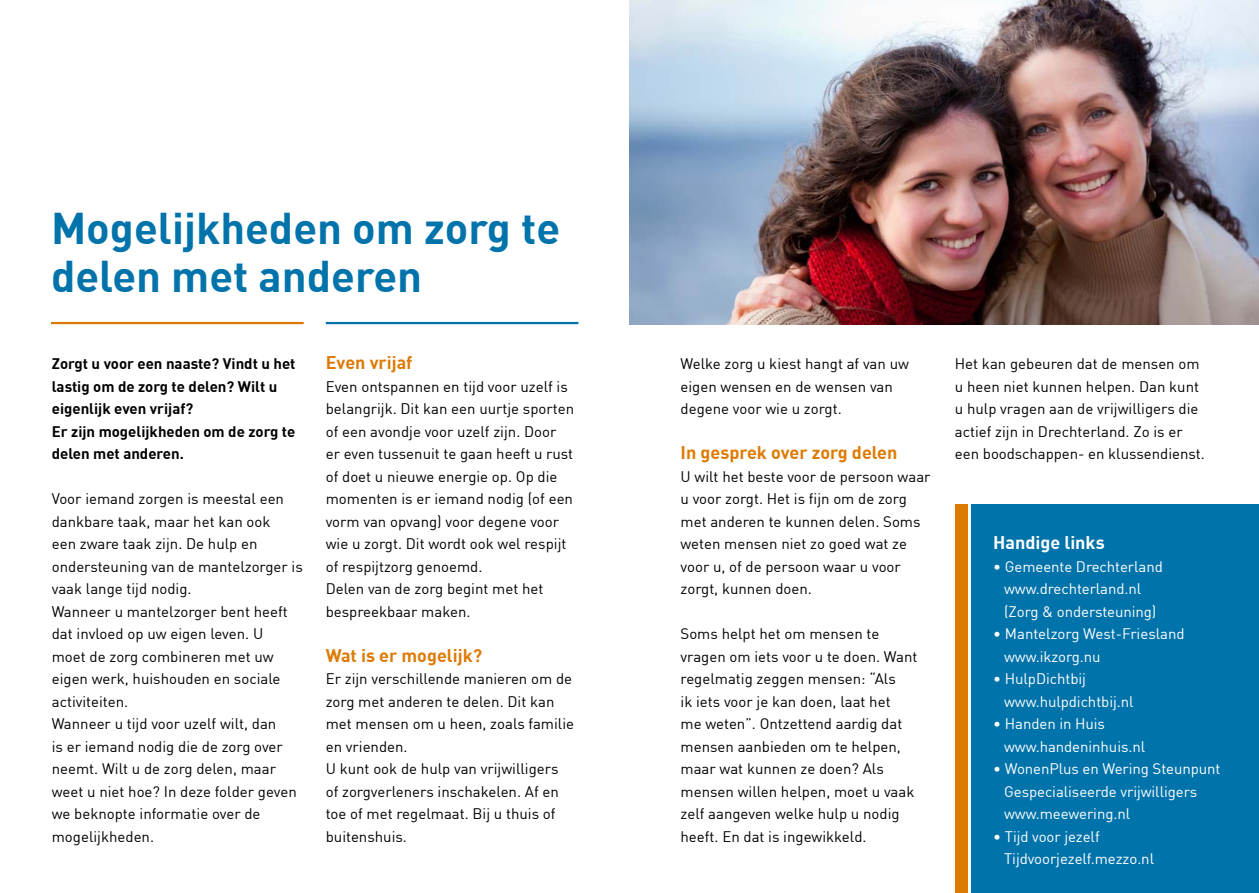
<style>
.page{position:relative;width:1259px;height:893px;background:#fff}
.page>*{position:absolute;margin:0;border:0;box-sizing:border-box;transform-origin:0 0}
.t1{font:700 43.5px/48px "DIN";color:#0073aa}
.t2{font:700 18px "DIN";color:#dd7a03}
.t3{font:700 18px "DIN";color:#fff}
.t4{font:15px/22.5px "DIN";color:#000}
.t5{font:15px/22.5px "DIN";letter-spacing:-.005em;color:#fff}
.t6{font:700 15px/22.5px "DIN";color:#000}
</style>
<div class="page">
<img style="left:629px;top:0;width:630px;height:324px">
<div style="left:972px;top:504px;width:287px;height:389px;background:#0073aa"></div>
<hr style="left:51px;top:322px;width:253px;height:2px;background:#dd7a03">
<hr style="left:326px;top:322px;width:252px;height:2px;background:#0073aa">
<div style="left:955px;top:504px;width:12px;height:389px;background:#dd7a03"></div>
<h1 class="t1" style="left:51px;top:203px;width:511px">Mogelijkheden om zorg te delen met anderen</h1>
<p class="t6" style="left:52px;top:352px;width:245px">Zorgt u voor een naaste? Vindt u het lastig om de zorg te delen? Wilt u eigenlijk even vrijaf?<br>Er zijn mogelijkheden om de zorg te delen met anderen.</p>
<p class="t4" style="left:52px;top:487px;width:252px">Voor iemand zorgen is meestal een dankbare taak, maar het kan ook<br>een zware taak zijn. De hulp en ondersteuning van de mantelzorger is vaak lange tijd nodig.<br>Wanneer u mantelzorger bent heeft dat invloed op uw eigen leven. U<br>moet de zorg combineren met uw eigen werk, huishouden en sociale activiteiten.<br>Wanneer u tijd voor uzelf wilt, dan<br>is er iemand nodig die de zorg over neemt. Wilt u de zorg delen, maar weet u niet hoe? In deze folder geven we beknopte informatie over de mogelijkheden.</p>
<p class="t2" style="left:326px;top:351px;width:88px">Even vrijaf</p>
<p class="t4" style="left:326px;top:375px;width:250px">Even ontspannen en tijd voor uzelf is belangrijk. Dit kan een uurtje sporten of een avondje voor uzelf zijn. Door er even tussenuit te gaan heeft u rust of doet u nieuwe energie op. Op die momenten is er iemand nodig (of een vorm van opvang) voor degene voor wie u zorgt. Dit wordt ook wel respijt of respijtzorg genoemd.<br>Delen van de zorg begint met het bespreekbaar maken.</p>
<p class="t2" style="left:326px;top:643px;width:158px">Wat is er mogelijk?</p>
<p class="t4" style="left:326px;top:667px;width:250px">Er zijn verschillende manieren om de zorg met anderen te delen. Dit kan met mensen om u heen, zoals familie en vrienden.<br>U kunt ook de hulp van vrijwilligers of zorgverleners inschakelen. Af en toe of met regelmaat. Bij u thuis of buitenshuis.</p>
<p class="t4" style="left:680px;top:352px;width:230px">Welke zorg u kiest hangt af van uw eigen wensen en de wensen van degene voor wie u zorgt.</p>
<p class="t2" style="left:680px;top:441px;width:218px">In gesprek over zorg delen</p>
<p class="t4" style="left:680px;top:465px;width:251px">U wilt het beste voor de persoon waar u voor zorgt. Het is fijn om de zorg met anderen te kunnen delen. Soms weten mensen niet zo goed wat ze voor u, of de persoon waar u voor zorgt, kunnen doen.</p>
<p class="t4" style="left:680px;top:622px;width:238px">Soms helpt het om mensen te vragen om iets voor u te doen. Want regelmatig zeggen mensen: “Als<br>ik iets voor je kan doen, laat het<br>me weten”. Ontzettend aardig dat mensen aanbieden om te helpen, maar wat kunnen ze doen? Als mensen willen helpen, moet u vaak zelf aangeven welke hulp u nodig heeft. En dat is ingewikkeld.</p>
<p class="t4" style="left:955px;top:352px;width:251px">Het kan gebeuren dat de mensen om u heen niet kunnen helpen. Dan kunt u hulp vragen aan de vrijwilligers die actief zijn in Drechterland. Zo is er een boodschappen- en klussendienst.</p>
<p class="t3" style="left:993px;top:531px;width:113px">Handige links</p>
<p class="t5" style="left:1004px;top:555px;width:160px;text-indent:-11px">• Gemeente Drechterland www.drechterland.nl (Zorg &amp; ondersteuning)</p>
<p class="t5" style="left:1004px;top:622px;width:182px;text-indent:-11px">• Mantelzorg West-Friesland www.ikzorg.nu</p>
<p class="t5" style="left:1004px;top:667px;width:131px;text-indent:-11px">• HulpDichtbij www.hulpdichtbij.nl</p>
<p class="t5" style="left:1004px;top:712px;width:143px;text-indent:-11px">• Handen in Huis www.handeninhuis.nl</p>
<p class="t5" style="left:1004px;top:757px;width:218px;text-indent:-11px">• WonenPlus en Wering Steunpunt<br>Gespecialiseerde vrijwilligers www.meewering.nl</p>
<p class="t5" style="left:1004px;top:825px;width:151px;text-indent:-11px">• Tijd voor jezelf<br>Tijdvoorjezelf.mezzo.nl</p>
</div>
